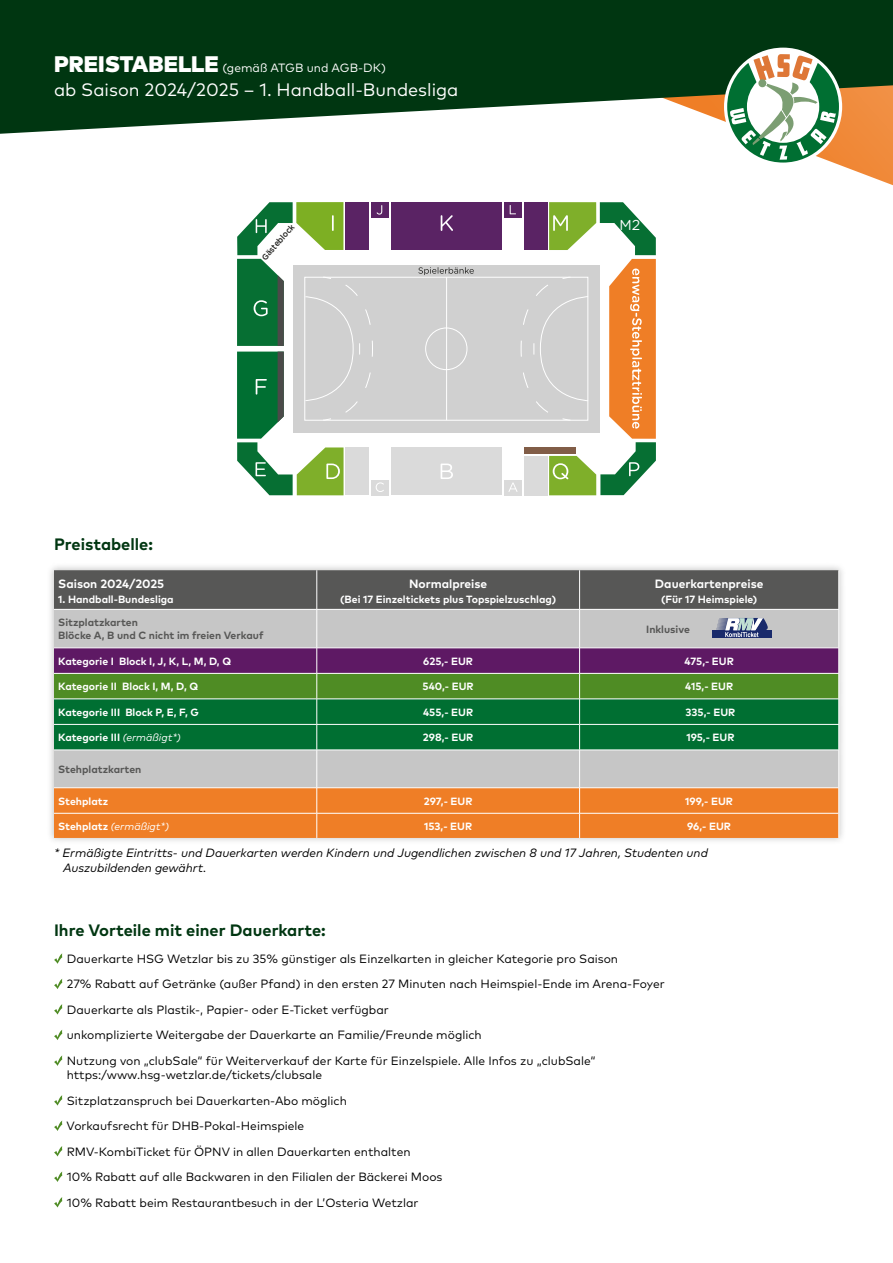
<style>
.page{position:relative;width:893px;height:1263px;background:#fff}
.page>*{position:absolute;margin:0;border:0;box-sizing:border-box;transform-origin:0 0}
.t1{font:18px "Mark Pro";color:#fff}
.t2{font:700 16.5px "Mark Pro";color:#003611}
.t3{font:14.4px "Gotham Rounded";color:#fff}
.t4{font:12px/25.5px "Mark Pro";color:#000}
.t5{font:italic 12px/14.4px "Mark Pro";color:#000}
.t6{font:700 12px "Mark Pro";color:#fff}
.t7{font:12px "Mark Pro";color:#fff}
.t8{font:700 10.5px "Mark Pro";color:#fff}
.t9{font:700 10.5px/12.6px "Mark Pro";color:#575756}
.t10{font:italic 10.5px "Mark Pro";color:#fff}
.t11{font:500 8.55px "Gotham Rounded";color:#1e1e1c;scale:.91 1}
.s1{font-weight:900;font-size:22.5px}
.s2{font-size:8.1px}
.s3{font-weight:400;font-style:italic}
.s4{font-weight:700;font-style:normal}
</style>
<div class="page">
<svg style="left:834px;top:134px;width:59px;height:52px;fill:#f08a3a"></svg>
<svg style="left:0;top:0;width:893px;height:134px;background:#26512f"></svg>
<div style="left:47px;top:563px;width:799px;height:282px;background:#575756;opacity:.35"></div>
<div style="left:54px;top:570px;width:784px;height:39px;background:#575756"></div>
<div style="left:54px;top:610px;width:784px;height:177px;background:#c6c6c6"></div>
<hr style="left:317px;top:570px;width:1px;height:39px;background:#fff">
<hr style="left:579px;top:570px;width:1px;height:39px;background:#fff">
<hr style="left:838px;top:570px;width:1px;height:39px;background:#fff">
<hr style="left:54px;top:609px;width:263px;height:1px;background:#fff">
<hr style="left:317px;top:609px;width:263px;height:1px;background:#fff">
<hr style="left:317px;top:609px;width:1px;height:39px;background:#fff">
<hr style="left:580px;top:609px;width:259px;height:1px;background:#fff">
<hr style="left:579px;top:609px;width:1px;height:39px;background:#fff">
<hr style="left:838px;top:609px;width:1px;height:39px;background:#fff">
<svg style="left:54px;top:648px;width:785px;height:102px;background:#346743"></svg>
<hr style="left:54px;top:750px;width:263px;height:1px;background:#fff">
<hr style="left:317px;top:750px;width:263px;height:1px;background:#fff">
<hr style="left:317px;top:750px;width:1px;height:37px;background:#fff">
<hr style="left:580px;top:750px;width:259px;height:1px;background:#fff">
<hr style="left:579px;top:750px;width:1px;height:37px;background:#fff">
<hr style="left:838px;top:750px;width:1px;height:38px;background:#fff">
<hr style="left:54px;top:787px;width:263px;height:1px;background:#fff">
<hr style="left:317px;top:787px;width:263px;height:1px;background:#fff">
<hr style="left:580px;top:787px;width:259px;height:1px;background:#fff">
<div style="left:54px;top:788px;width:785px;height:50px;background:#ef7e26"></div>
<div style="left:304px;top:277px;width:284px;height:144px;background:#d0d0d0;border:1px solid #fff"></div>
<div style="left:391px;top:447px;width:111px;height:48px;background:#dadada"></div>
<div style="left:391px;top:202px;width:111px;height:48px;background:#5a2364"></div>
<div style="left:504px;top:202px;width:18px;height:16px;background:#5a2364"></div>
<div style="left:504px;top:480px;width:18px;height:15px;background:#dadada"></div>
<svg style="left:237px;top:202px;width:237px;height:293px"></svg>
<svg style="left:508px;top:202px;width:148px;height:293px"></svg>
<div style="left:724px;top:48px;width:118px;height:118px;background:#fff;border-radius:50%"></div>
<svg style="left:727px;top:54px;width:112px;height:109px"></svg>
<svg style="left:54px;top:953px;width:8px;height:11px"></svg>
<svg style="left:54px;top:979px;width:8px;height:10px"></svg>
<svg style="left:54px;top:1004px;width:8px;height:10px"></svg>
<svg style="left:54px;top:1030px;width:8px;height:10px"></svg>
<svg style="left:54px;top:1055px;width:8px;height:11px"></svg>
<svg style="left:54px;top:1095px;width:8px;height:11px"></svg>
<svg style="left:54px;top:1120px;width:8px;height:11px"></svg>
<svg style="left:54px;top:1146px;width:8px;height:10px"></svg>
<svg style="left:54px;top:1171px;width:8px;height:11px"></svg>
<svg style="left:54px;top:1197px;width:8px;height:10px"></svg>
<div style="left:712px;top:630px;width:60px;height:8px;background:#192a6b"></div>
<svg style="left:716px;top:618px;width:52px;height:19px"></svg>
<hr style="left:728px;top:618px;width:35px;height:1px;background:#192a6b">
<hr style="left:725px;top:630px;width:35px;height:1px;background:#192a6b">
<p class="t7" style="left:54px;top:59px;width:333px"><span class="s1">PREISTABELLE</span> (gemäß ATGB und AGB-DK)</p>
<h1 class="t1" style="left:54px;top:76px;width:406px">ab Saison 2024/2025 – 1. Handball-Bundesliga</h1>
<p class="t11" style="left:259px;top:255px;width:50px;rotate:-48deg"><span class="s2">Gä</span>steblock</p>
<p class="t3" style="left:620px;top:215px;width:22px">M2</p>
<h2 class="t2" style="left:54px;top:532px;width:101px">Preistabelle:</h2>
<p class="t6" style="left:58px;top:575px;width:107px">Saison 2024/2025</p>
<p class="t8" style="left:58px;top:591px;width:117px">1. Handball-Bundesliga</p>
<p class="t6" style="left:409px;top:575px;width:80px">Normalpreise</p>
<p class="t8" style="left:340px;top:592px;width:218px">(Bei 17 Einzeltickets plus Topspielzuschlag)</p>
<p class="t6" style="left:655px;top:575px;width:110px">Dauerkartenpreise</p>
<p class="t8" style="left:661px;top:592px;width:98px">(Für 17 Heimspiele)</p>
<p class="t9" style="left:58px;top:615px;width:207px">Sitzplatzkarten<br>Blöcke A, B und C nicht im freien Verkauf</p>
<p class="t9" style="left:646px;top:622px;width:45px">Inklusive</p>
<p class="t8" style="left:58px;top:653px;width:174px">Kategorie I Block I, J, K, L, M, D, Q</p>
<p class="t8" style="left:423px;top:653px;width:51px">625,- EUR</p>
<p class="t8" style="left:684px;top:653px;width:51px">475,- EUR</p>
<p class="t8" style="left:58px;top:679px;width:141px">Kategorie II Block I, M, D, Q</p>
<p class="t8" style="left:423px;top:679px;width:53px">540,- EUR</p>
<p class="t8" style="left:685px;top:679px;width:50px">415,- EUR</p>
<p class="t8" style="left:58px;top:704px;width:142px">Kategorie III Block P, E, F, G</p>
<p class="t8" style="left:423px;top:704px;width:52px">455,- EUR</p>
<p class="t8" style="left:686px;top:704px;width:51px">335,- EUR</p>
<p class="t8" style="left:58px;top:730px;width:124px">Kategorie III <span class="s3">(ermäßigt*)</span></p>
<p class="t8" style="left:423px;top:730px;width:52px">298,- EUR</p>
<p class="t8" style="left:686px;top:730px;width:50px">195,- EUR</p>
<p class="t9" style="left:58px;top:762px;width:85px">Stehplatzkarten</p>
<p class="t8" style="left:58px;top:793px;width:51px">Stehplatz</p>
<p class="t8" style="left:424px;top:793px;width:50px">297,- EUR</p>
<p class="t8" style="left:685px;top:793px;width:49px">199,- EUR</p>
<p class="t10" style="left:58px;top:818px;width:112px"><span class="s4">Stehplatz</span> (ermäßigt*)</p>
<p class="t8" style="left:424px;top:818px;width:50px">153,- EUR</p>
<p class="t8" style="left:687px;top:818px;width:45px">96,- EUR</p>
<p class="t5" style="left:63px;top:845px;width:646px;text-indent:-9px">* Ermäßigte Eintritts- und Dauerkarten werden Kindern und Jugendlichen zwischen 8 und 17 Jahren, Studenten und<br>Auszubildenden gewährt.</p>
<h2 class="t2" style="left:54px;top:917px;width:273px">Ihre Vorteile mit einer Dauerkarte:</h2>
<p class="t4" style="left:67px;top:945px;width:600px">Dauerkarte HSG Wetzlar bis zu 35% günstiger als Einzelkarten in gleicher Kategorie pro Saison<br>27% Rabatt auf Getränke (außer Pfand) in den ersten 27 Minuten nach Heimspiel-Ende im Arena-Foyer Dauerkarte als Plastik-, Papier- oder E-Ticket verfügbar<br>unkomplizierte Weitergabe der Dauerkarte an Familie/Freunde möglich<br>Nutzung von „clubSale“ für Weiterverkauf der Karte für Einzelspiele. Alle Infos zu „clubSale“</p>
<p class="t4" style="left:67px;top:1061px;width:377px">https:/www.hsg-wetzlar.de/tickets/clubsale<br>Sitzplatzanspruch bei Dauerkarten-Abo möglich<br>Vorkaufsrecht für DHB-Pokal-Heimspiele<br>RMV-KombiTicket für ÖPNV in allen Dauerkarten enthalten<br>10% Rabatt auf alle Backwaren in den Filialen der Bäckerei Moos 10% Rabatt beim Restaurantbesuch in der L’Osteria Wetzlar</p>
</div>
